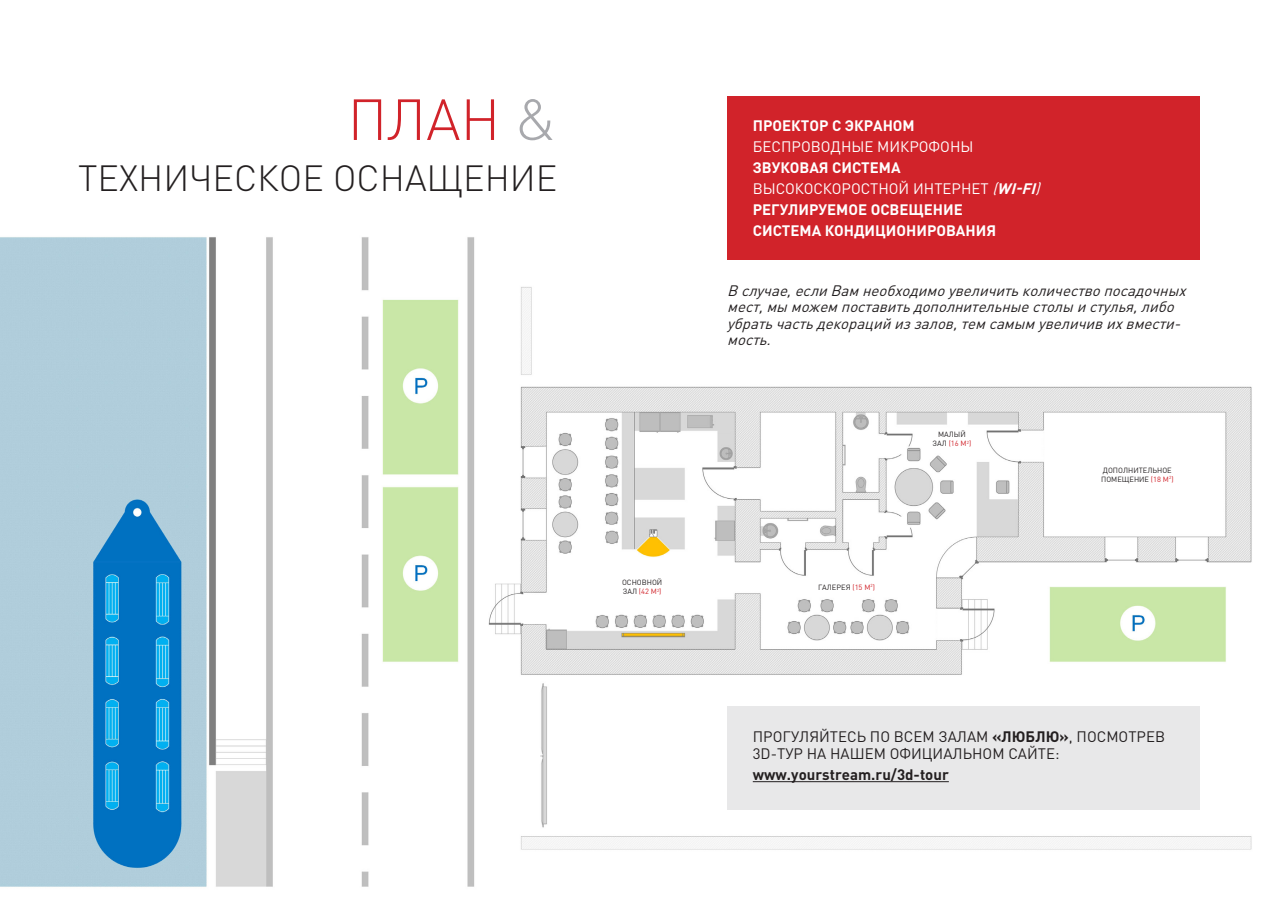
<style>
.page{position:relative;width:1285px;height:919px;background:#fff}
.page>*{position:absolute;margin:0;border:0;box-sizing:border-box;transform-origin:0 0}
.t1{font:300 57px "DIN Pro";color:#d1232a}
.t2{font:300 36px "DIN Pro";color:#231f20}
.t3{font:italic 15px/16.5px "DIN Pro";color:#231f20}
.spisok1{font:700 15px "DIN Pro";color:#fff}
.spisok1-2{font:15px/16.5px "DIN Pro";color:#231f20}
.spisok1-3{font:15px "DIN Pro";color:#fff}
.spisok1-4{font:700 15px "DIN Pro";color:#231f20}
.spisok1-5{font:7.5px "DIN Pro";color:#231f20}
.spisok1-6{font:7.5px "DIN Pro";color:#d1232a}
.s1{color:#a8a9ad}
.s2{color:#231f20}
.s3{font-style:italic}
.s4{font-weight:700;font-style:italic}
.s5{color:#d1232a}
.s6{font-weight:700}
</style>
<div class="page">
<img style="left:0;top:236px;width:1252px;height:651px">
<div style="left:727px;top:96px;width:472px;height:164px;background:#d1232a"></div>
<div style="left:727px;top:706px;width:472px;height:103px;background:#e8e8e9"></div>
<hr style="left:752px;top:781px;width:196px;height:1px;background:#231f20">
<p class="t1" style="left:347px;top:81px;width:211px">ПЛАН <span class="s1">&amp;</span></p>
<p class="t2" style="left:78px;top:153px;width:480px">ТЕХНИЧЕСКОЕ ОСНАЩЕНИЕ</p>
<p class="spisok1-5" style="left:622px;top:577px;width:42px">ОСНОВНОЙ</p>
<p class="spisok1-6" style="left:622px;top:586px;width:40px"><span class="s2">ЗАЛ</span> (42 М<sup>2</sup>)</p>
<p class="spisok1" style="left:752px;top:115px;width:163px">ПРОЕКТОР С ЭКРАНОМ</p>
<p class="spisok1-3" style="left:752px;top:136px;width:222px">БЕСПРОВОДНЫЕ МИКРОФОНЫ</p>
<p class="spisok1" style="left:752px;top:157px;width:149px">ЗВУКОВАЯ СИСТЕМА</p>
<p class="spisok1-3" style="left:752px;top:178px;width:293px">ВЫСОКОСКОРОСТНОЙ ИНТЕРНЕТ <span class="s3">(</span><span class="s4">WI-FI</span><span class="s3">)</span></p>
<p class="spisok1" style="left:752px;top:199px;width:211px">РЕГУЛИРУЕМОЕ ОСВЕЩЕНИЕ</p>
<p class="spisok1" style="left:752px;top:220px;width:245px">СИСТЕМА КОНДИЦИОНИРОВАНИЯ</p>
<p class="t3" style="left:727px;top:281px;width:465px">В случае,еслиВам необходимоувеличитьколичествопосадочных мест,мы можем поставитьдополнительныестолы истулья,либо убратьчастьдекорацийиззалов,тем самым увеличивихвмести&shy;мость.</p>
<p class="spisok1-5" style="left:817px;top:581px;width:59px">ГАЛЕРЕЯ <span class="s5">(15 М</span><sup>2</sup><span class="s5">)</span></p>
<p class="spisok1-5" style="left:937px;top:429px;width:29px">МАЛЫЙ</p>
<p class="spisok1-6" style="left:932px;top:438px;width:40px"><span class="s2">ЗАЛ</span> (16 М<sup>2</sup>)</p>
<p class="spisok1-5" style="left:1102px;top:465px;width:70px">ДОПОЛНИТЕЛЬНОЕ</p>
<p class="spisok1-5" style="left:1100px;top:474px;width:74px">ПОМЕЩЕНИЕ <span class="s5">(18 М</span><sup>2</sup><span class="s5">)</span></p>
<p class="spisok1-2" style="left:752px;top:727px;width:413px">ПРОГУЛЯЙТЕСЬ ПО ВСЕМ ЗАЛАМ <span class="s6">«ЛЮБЛЮ»</span>, ПОСМОТРЕВ<br>3D-ТУР НА НАШЕМ ОФИЦИАЛЬНОМ САЙТЕ:</p>
<p class="spisok1-4" style="left:752px;top:764px;width:197px">www.yourstream.ru/3d-tour</p>
</div>
